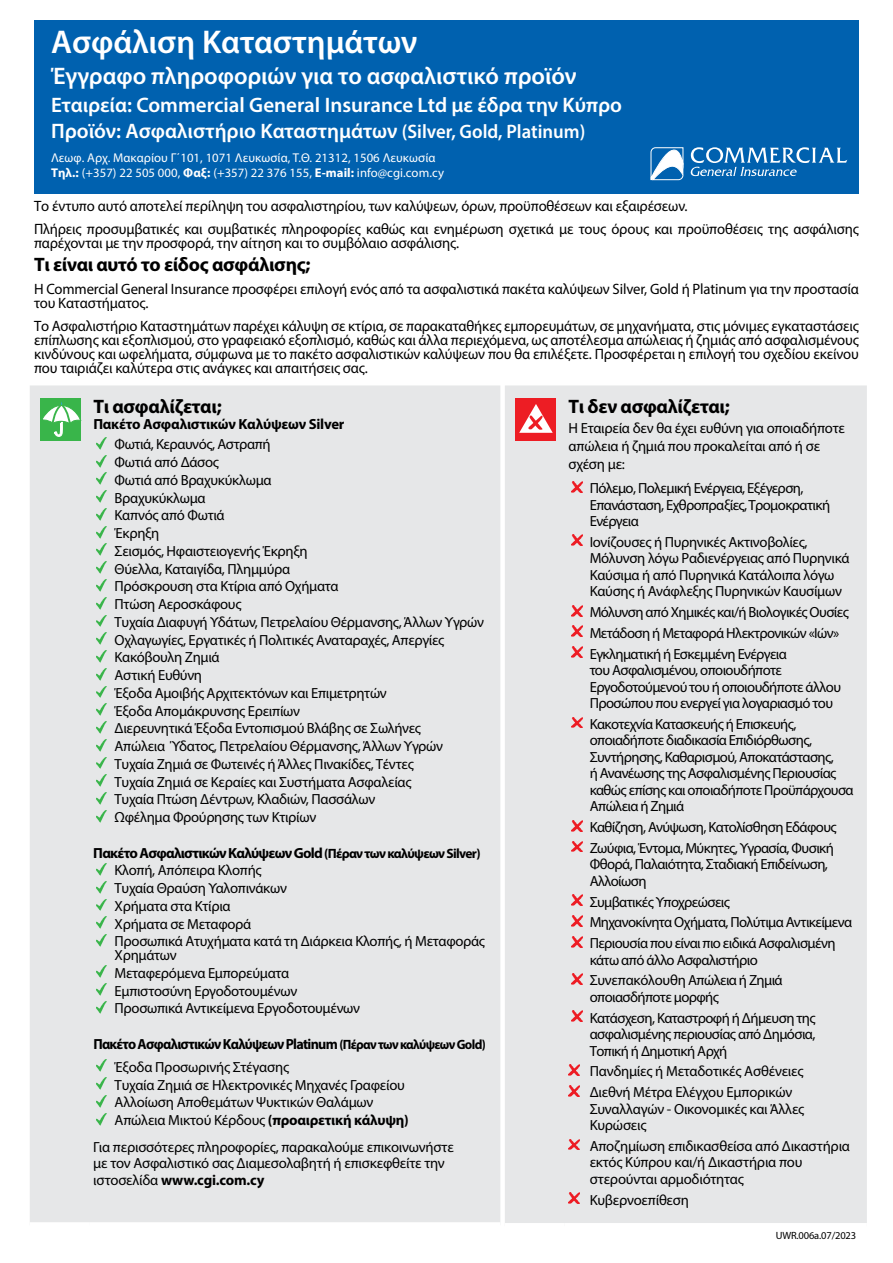
<style>
.page{position:relative;width:893px;height:1263px;background:#fff}
.page>*{position:absolute;margin:0;border:0;box-sizing:border-box;transform-origin:0 0}
.t1{font:600 33px "Myriad Pro";color:#fff}
.t2{font:600 24px "Myriad Pro";color:#fff}
.t3{font:600 21px/26.2px "Myriad Pro";color:#fff}
.t4{font:700 19.5px "Myriad Pro";letter-spacing:-.015em;color:#000}
.t5{font:15px/14.2px "Myriad Pro";letter-spacing:-.01em;color:#000}
.t6{font:14.7px/17.7px "Myriad Pro";letter-spacing:-.02em;color:#000}
.t7{font:14.7px/16.5px "Myriad Pro";letter-spacing:-.04em;color:#000}
.t8{font:700 14.7px/23px "Myriad Pro";letter-spacing:-.035em;color:#000;scale:.96 1}
.t9{font:700 14.7px "Myriad Pro";letter-spacing:-.015em;color:#000}
.t10{font:12.75px/15.5px "Myriad Pro";letter-spacing:.005em;color:#fff}
.t11{font:10.5px "Myriad Pro";letter-spacing:-.015em;color:#000}
.s1{font-size:19.5px}
.s2{font-weight:700}
.s3{font-weight:700;font-size:13.5px}
.s4{font-size:13.5px}
.s5{font-weight:400}
</style>
<div class="page">
<div style="left:34px;top:20px;width:825px;height:173px;background:#0061af"></div>
<div style="left:30px;top:385px;width:470px;height:837px;background:#e6e7e8"></div>
<div style="left:40px;top:398px;width:41px;height:43px;background:#39b54a"></div>
<svg style="left:43px;top:401px;width:37px;height:36px"></svg>
<svg style="left:96px;top:437px;width:11px;height:12px"></svg>
<svg style="left:96px;top:455px;width:11px;height:12px"></svg>
<svg style="left:96px;top:473px;width:11px;height:12px"></svg>
<svg style="left:96px;top:491px;width:11px;height:29px"></svg>
<svg style="left:96px;top:526px;width:11px;height:12px"></svg>
<svg style="left:96px;top:544px;width:11px;height:12px"></svg>
<svg style="left:96px;top:562px;width:11px;height:29px"></svg>
<svg style="left:96px;top:597px;width:11px;height:12px"></svg>
<svg style="left:96px;top:615px;width:11px;height:12px"></svg>
<svg style="left:96px;top:633px;width:11px;height:29px"></svg>
<svg style="left:96px;top:668px;width:11px;height:12px"></svg>
<svg style="left:96px;top:686px;width:11px;height:12px"></svg>
<svg style="left:96px;top:704px;width:11px;height:29px"></svg>
<svg style="left:96px;top:739px;width:11px;height:12px"></svg>
<svg style="left:96px;top:757px;width:11px;height:12px"></svg>
<svg style="left:96px;top:775px;width:11px;height:29px"></svg>
<svg style="left:96px;top:810px;width:11px;height:12px"></svg>
<svg style="left:96px;top:863px;width:11px;height:12px"></svg>
<svg style="left:96px;top:881px;width:11px;height:12px"></svg>
<svg style="left:96px;top:899px;width:11px;height:12px"></svg>
<svg style="left:96px;top:917px;width:11px;height:29px"></svg>
<svg style="left:96px;top:966px;width:11px;height:29px"></svg>
<svg style="left:96px;top:1001px;width:11px;height:12px"></svg>
<svg style="left:96px;top:1060px;width:11px;height:29px"></svg>
<svg style="left:96px;top:1095px;width:11px;height:12px"></svg>
<svg style="left:96px;top:1113px;width:11px;height:12px"></svg>
<div style="left:505px;top:385px;width:362px;height:838px;background:#e6e7e8"></div>
<div style="left:515px;top:398px;width:41px;height:43px;background:#ed1d24"></div>
<svg style="left:519px;top:404px;width:34px;height:29px"></svg>
<svg style="left:571px;top:481px;width:11px;height:11px"></svg>
<svg style="left:571px;top:535px;width:11px;height:11px"></svg>
<svg style="left:571px;top:605px;width:11px;height:11px"></svg>
<svg style="left:571px;top:626px;width:11px;height:11px"></svg>
<svg style="left:571px;top:647px;width:11px;height:11px"></svg>
<svg style="left:571px;top:717px;width:11px;height:11px"></svg>
<svg style="left:571px;top:820px;width:11px;height:11px"></svg>
<svg style="left:571px;top:841px;width:11px;height:11px"></svg>
<svg style="left:571px;top:895px;width:11px;height:11px"></svg>
<svg style="left:571px;top:915px;width:11px;height:11px"></svg>
<svg style="left:571px;top:936px;width:11px;height:11px"></svg>
<svg style="left:571px;top:973px;width:11px;height:11px"></svg>
<svg style="left:571px;top:1011px;width:11px;height:11px"></svg>
<svg style="left:568px;top:1064px;width:11px;height:11px"></svg>
<svg style="left:568px;top:1085px;width:11px;height:11px"></svg>
<svg style="left:568px;top:1139px;width:11px;height:11px"></svg>
<svg style="left:568px;top:1193px;width:11px;height:11px"></svg>
<svg style="left:691px;top:147px;width:156px;height:29px"></svg>
<svg style="left:650px;top:147px;width:34px;height:34px"></svg>
<h1 class="t1" style="left:51px;top:21px;width:368px">Ασφάλιση Καταστημάτων</h1>
<h2 class="t2" style="left:51px;top:60px;width:527px">Έγγραφο πληροφοριών για το ασφαλιστικό προϊόν</h2>
<h3 class="t3" style="left:51px;top:91px;width:572px">Εταιρεία: Commercial General Insurance Ltd με έδρα την Κύπρο<br>Προϊόν: Ασφαλιστήριο Καταστημάτων <span class="s1">(Silver, Gold, Platinum)</span></h3>
<p class="t10" style="left:51px;top:150px;width:395px">Λεωφ. Αρχ. Μακαρίου Γ΄101, 1071 Λευκωσία, Τ.Θ. 21312, 1506 Λευκωσία<br><span class="s2">Τηλ.:</span> (+357) 22 505 000, <span class="s2">Φαξ:</span> (+357) 22 376 155, <span class="s2">E-mail:</span> info@cgi.com.cy</p>
<p class="t5" style="left:34px;top:194px;width:826px;line-height:22.8px">Το έντυπο αυτό αποτελεί περίληψη του ασφαλιστηρίου, των καλύψεων, όρων, προϋποθέσεων και εξαιρέσεων.<br>Πλήρεις προσυμβατικές και συμβατικές πληροφορίες καθώς και ενημέρωση σχετικά με τους όρους και προϋποθέσεις της ασφάλισης</p>
<p class="t5" style="left:34px;top:236px;width:427px">παρέχονται με την προσφορά, την αίτηση και το συμβόλαιο ασφάλισης.</p>
<h3 class="t4" style="left:34px;top:252px;width:278px">Τι είναι αυτό το είδος ασφάλισης;</h3>
<p class="t5" style="left:34px;top:281px;width:826px">Η Commercial General Insurance προσφέρει επιλογή ενός από τα ασφαλιστικά πακέτα καλύψεων Silver, Gold ή Platinum για την προστασία του Καταστήματος.</p>
<p class="t5" style="left:34px;top:318px;width:826px;text-align:justify">Το Ασφαλιστήριο Καταστημάτων παρέχει κάλυψη σε κτίρια, σε παρακαταθήκες εμπορευμάτων, σε μηχανήματα, στις μόνιμες εγκαταστάσεις επίπλωσης και εξοπλισμού, στο γραφειακό εξοπλισμό, καθώς και άλλα περιεχόμενα, ως αποτέλεσμα απώλειας ή ζημιάς από ασφαλισμένους κινδύνους και ωφελήματα, σύμφωνα με το πακέτο ασφαλιστικών καλύψεων που θα επιλέξετε. Προσφέρεται η επιλογή του σχεδίου εκείνου που ταιριάζει καλύτερα στις ανάγκες και απαιτήσεις σας.</p>
<h3 class="t4" style="left:93px;top:394px;width:130px">Τι ασφαλίζεται;</h3>
<p class="t9" style="left:93px;top:414px;width:253px">Πακέτο Ασφαλιστικών Καλύψεων Silver</p>
<p class="t6" style="left:115px;top:435px;width:371px">Φωτιά, Κεραυνός, Αστραπή<br>Φωτιά από Δάσος<br>Φωτιά από Βραχυκύκλωμα<br>Βραχυκύκλωμα<br>Καπνός από Φωτιά<br>Έκρηξη<br>Σεισμός, Ηφαιστειογενής Έκρηξη<br>Θύελλα, Καταιγίδα, Πλημμύρα<br>Πρόσκρουση στα Κτίρια από Οχήματα<br>Πτώση Αεροσκάφους<br>Τυχαία Διαφυγή Υδάτων, Πετρελαίου Θέρμανσης, Άλλων Υγρών<br>Οχλαγωγίες, Εργατικές ή Πολιτικές Αναταραχές, Απεργίες<br>Κακόβουλη Ζημιά<br>Αστική Eυθύνη<br>Έξοδα Aμοιβής Aρχιτεκτόνων και Eπιμετρητών<br>Έξοδα Aπομάκρυνσης Eρειπίων<br>Διερευνητικά Έξοδα Εντοπισμού Βλάβης σε Σωλήνες<br>Απώλεια Ύδατος, Πετρελαίου Θέρμανσης, Άλλων Υγρών<br>Τυχαία Ζημιά σε Φωτεινές ή Άλλες Πινακίδες, Τέντες<br>Τυχαία Ζημιά σε Κεραίες και Συστήματα Ασφαλείας<br>Τυχαία Πτώση Δέντρων, Κλαδιών, Πασσάλων<br>Ωφέλημα Φρούρησης των Κτιρίων</p>
<p class="t6" style="left:115px;top:844px;width:372px;text-indent:-21px"><span class="s2">Πακέτο Ασφαλιστικών Καλύψεων Gold</span> <span class="s3">(Πέραν των καλύψεων Silver)<br></span>Κλοπή, Απόπειρα Κλοπής<br>Τυχαία Θραύση Υαλοπινάκων<br>Χρήματα στα Κτίρια<br>Χρήματα σε Μεταφορά<br>Προσωπικά Ατυχήματα κατά τη Διάρκεια Κλοπής, ή Μεταφοράς</p>
<p class="t6" style="left:115px;top:946px;width:247px">Χρημάτων<br>Μεταφερόμενα Εμπορεύματα<br>Εμπιστοσύνη Εργοδοτουμένων<br>Προσωπικά Αντικείμενα Εργοδοτουμένων</p>
<p class="t8" style="left:115px;top:1032px;width:388px;text-indent:-21px">Πακέτο Ασφαλιστικών Καλύψεων Platinum <span class="s4">(Πέραν των καλύψεων Gold)<br></span><span class="s5">Έξοδα Προσωρινής Στέγασης</span></p>
<p class="t6" style="left:115px;top:1075px;width:296px">Τυχαία Ζημιά σε Ηλεκτρονικές Μηχανές Γραφείου<br>Αλλοίωση Αποθεμάτων Ψυκτικών Θαλάμων<br>Απώλεια Μικτού Κέρδους <span class="s2">(προαιρετική κάλυψη)</span></p>
<p class="t6" style="left:93px;top:1138px;width:362px;line-height:16.5px">Για περισσότερες πληροφορίες, παρακαλούμε επικοινωνήστε με τον Ασφαλιστικό σας Διαμεσολαβητή ή επισκεφθείτε την ιστοσελίδα <span class="s2">www.cgi.com.cy</span></p>
<h3 class="t4" style="left:568px;top:394px;width:163px">Τι δεν ασφαλίζεται;</h3>
<p class="t6" style="left:568px;top:419px;width:278px">Η Εταιρεία δεν θα έχει ευθύνη για οποιαδήποτε απώλεια ή ζημιά που προκαλείται από ή σε σχέση με:</p>
<p class="t7" style="left:590px;top:480px;width:242px">Πόλεμο, Πολεμική Ενέργεια, Εξέγερση,<br>Επανάσταση, Εχθροπραξίες, Τρομοκρατική<br>Ενέργεια</p>
<p class="t6" style="left:590px;top:533px;width:261px;line-height:16.5px">Ιονίζουσες ή Πυρηνικές Ακτινοβολίες, Μόλυνση λόγω Ραδιενέργειας από Πυρηνικά Καύσιμα ή από Πυρηνικά Κατάλοιπα λόγω Καύσης ή Ανάφλεξης Πυρηνικών Καυσίμων</p>
<p class="t7" style="left:590px;top:602px;width:261px;line-height:20.7px">Μόλυνση από Χημικές και/ή Βιολογικές Ουσίες<br>Μετάδοση ή Μεταφορά Ηλεκτρονικών «Ιών»<br>Εγκληματική ή Εσκεμμένη Ενέργεια</p>
<p class="t7" style="left:590px;top:662px;width:253px">του Ασφαλισμένου, οποιουδήποτε<br>Εργοδοτούμενού του ή οποιουδήποτε άλλου<br>Προσώπου που ενεργεί για λογαριασμό του</p>
<p class="t7" style="left:590px;top:715px;width:265px">Κακοτεχνία Κατασκευής ή Επισκευής, οποιαδήποτε διαδικασία Επιδιόρθωσης, Συντήρησης, Καθαρισμού, Αποκατάστασης,<br>ή Ανανέωσης της Ασφαλισμένης Περιουσίας καθώς επίσης και οποιαδήποτε Προϋπάρχουσα Απώλεια ή Ζημιά</p>
<p class="t7" style="left:590px;top:817px;width:249px;line-height:20.7px">Καθίζηση, Ανύψωση, Κατολίσθηση Εδάφους<br>Ζωύφια, Έντομα, Μύκητες, Υγρασία, Φυσική</p>
<p class="t7" style="left:590px;top:856px;width:240px">Φθορά, Παλαιότητα, Σταδιακή Επιδείνωση,<br>Αλλοίωση</p>
<p class="t7" style="left:590px;top:891px;width:264px;line-height:20.7px">Συμβατικές Υποχρεώσεις<br>Μηχανοκίνητα Οχήματα, Πολύτιμα Αντικείμενα<br>Περιουσία που είναι πιο ειδικά Ασφαλισμένη</p>
<p class="t7" style="left:590px;top:949px;width:195px;line-height:20.7px">κάτω από άλλο Ασφαλιστήριο<br>Συνεπακόλουθη Απώλεια ή Ζημιά</p>
<p class="t7" style="left:590px;top:986px;width:227px;line-height:20.7px">οποιασδήποτε μορφής<br>Κατάσχεση, Καταστροφή ή Δήμευση της</p>
<p class="t7" style="left:590px;top:1026px;width:227px">ασφαλισμένης περιουσίας από Δημόσια,<br>Τοπική ή Δημοτική Αρχή</p>
<p class="t6" style="left:590px;top:1061px;width:215px;line-height:20.7px">Πανδημίες ή Μεταδοτικές Ασθένειες<br>Διεθνή Μέτρα Ελέγχου Εμπορικών</p>
<p class="t6" style="left:590px;top:1100px;width:216px;line-height:16.5px">Συναλλαγών - Οικονομικές και Άλλες<br>Κυρώσεις</p>
<p class="t6" style="left:590px;top:1137px;width:262px;line-height:16.5px">Αποζημίωση επιδικασθείσα από Δικαστήρια εκτός Κύπρου και/ή Δικαστήρια που στερούνται αρμοδιότητας</p>
<p class="t6" style="left:590px;top:1191px;width:101px">Κυβερνοεπίθεση</p>
<p class="t11" style="left:776px;top:1229px;width:82px">UWR.006a.07/2023</p>
</div>
